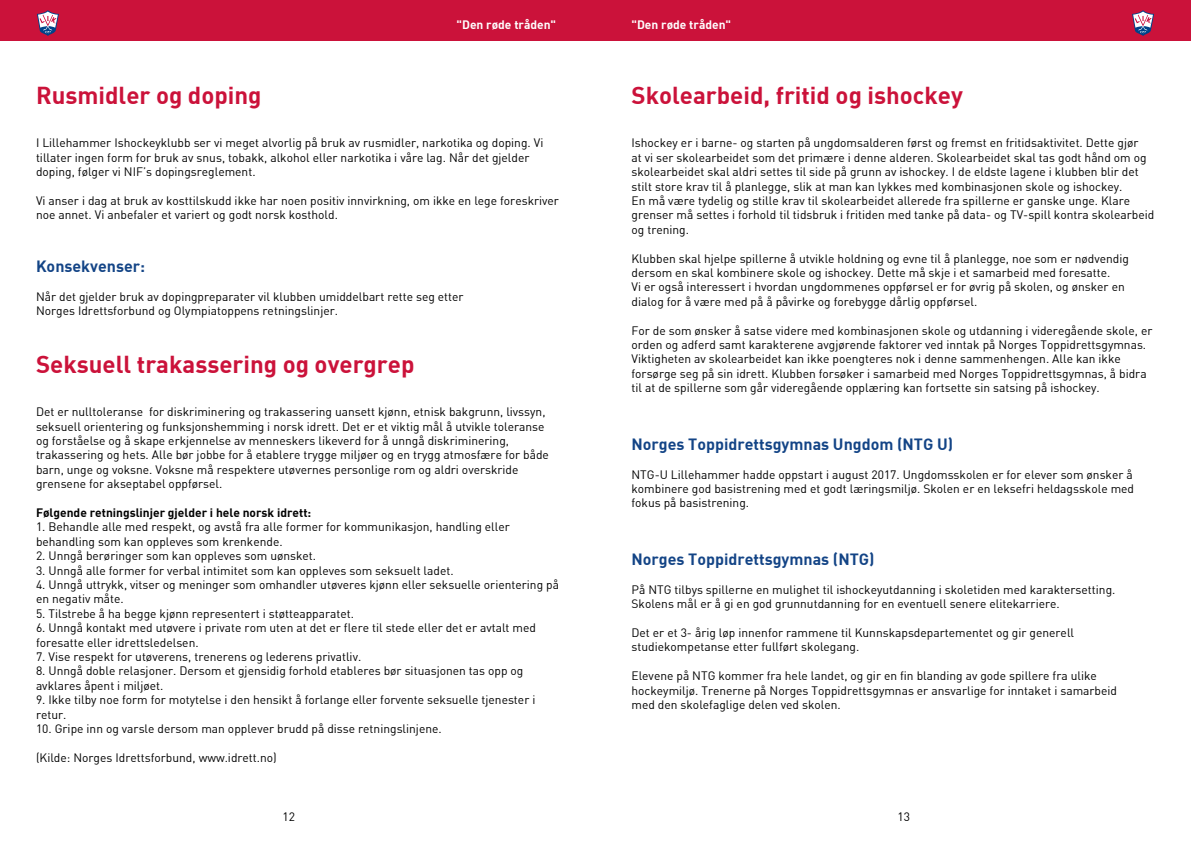
<style>
.page{position:relative;width:1191px;height:842px;background:#fff}
.page>*{position:absolute;margin:0;border:0;box-sizing:border-box;transform-origin:0 0}
.t1{font:700 24px "DI Nbek";color:#cb123a}
.t2{font:700 16px "DI Nbek";color:#134486}
.t3{font:12px/14.4px "DIN Bek";color:#000}
.t4{font:700 12px "DI Nbek";color:#000}
.t5{font:700 12px "DI Nbek";color:#fff}
</style>
<div class="page">
<div style="left:0;top:0;width:1191px;height:41px;background:#cb123a"></div>
<svg style="left:37px;top:10px;width:22px;height:26px"></svg>
<svg style="left:1132px;top:10px;width:22px;height:26px"></svg>
<p class="t5" style="left:456px;top:17px;width:101px">"Den røde tråden"</p>
<p class="t5" style="left:631px;top:17px;width:101px">"Den røde tråden"</p>
<h1 class="t1" style="left:36px;top:80px;width:227px">Rusmidler og doping</h1>
<p class="t3" style="left:36px;top:136px;width:509px">I Lillehammer Ishockeyklubb ser vi meget alvorlig på bruk av rusmidler, narkotika og doping. Vi tillater ingen form for bruk av snus, tobakk, alkohol eller narkotika i våre lag. Når det gjelder doping, følger vi NIF’s dopingsreglement.</p>
<p class="t3" style="left:36px;top:193px;width:524px">Vi anser i dag at bruk av kosttilskudd ikke har noen positiv innvirkning, om ikke en lege foreskriver noe annet. Vi anbefaler et variert og godt norsk kosthold.</p>
<h2 class="t2" style="left:36px;top:256px;width:111px">Konsekvenser:</h2>
<p class="t3" style="left:36px;top:289px;width:429px">Når det gjelder bruk av dopingpreparater vil klubben umiddelbart rette seg etter<br>Norges Idrettsforbund og Olympiatoppens retningslinjer.</p>
<h1 class="t1" style="left:36px;top:349px;width:380px">Seksuell trakassering og overgrep</h1>
<p class="t3" style="left:36px;top:404px;width:514px">Det er nulltoleranse for diskriminering og trakassering uansett kjønn, etnisk bakgrunn, livssyn, seksuell orientering og funksjonshemming i norsk idrett. Det er et viktig mål å utvikle toleranse og forståelse og å skape erkjennelse av menneskers likeverd for å unngå diskriminering, trakassering og hets. Alle bør jobbe for å etablere trygge miljøer og en trygg atmosfære for både barn, unge og voksne. Voksne må respektere utøvernes personlige rom og aldri overskride grensene for akseptabel oppførsel.</p>
<p class="t4" style="left:36px;top:505px;width:277px">Følgende retningslinjer gjelder i hele norsk idrett:</p>
<p class="t3" style="left:36px;top:520px;width:475px">1. Behandle alle med respekt, og avstå fra alle former for kommunikasjon, handling eller behandling som kan oppleves som krenkende.</p>
<p class="t3" style="left:36px;top:548px;width:282px">2. Unngå berøringer som kan oppleves som uønsket.</p>
<p class="t3" style="left:36px;top:563px;width:419px">3. Unngå alle former for verbal intimitet som kan oppleves som seksuelt ladet.</p>
<p class="t3" style="left:36px;top:577px;width:524px">4. Unngå uttrykk, vitser og meninger som omhandler utøveres kjønn eller seksuelle orientering på en negativ måte.</p>
<p class="t3" style="left:36px;top:606px;width:319px">5. Tilstrebe å ha begge kjønn representert i støtteapparatet.</p>
<p class="t3" style="left:36px;top:620px;width:501px">6. Unngå kontakt med utøvere i private rom uten at det er flere til stede eller det er avtalt med foresatte eller idrettsledelsen.</p>
<p class="t3" style="left:36px;top:649px;width:327px">7. Vise respekt for utøverens, trenerens og lederens privatliv.</p>
<p class="t3" style="left:36px;top:664px;width:489px">8. Unngå doble relasjoner. Dersom et gjensidig forhold etableres bør situasjonen tas opp og avklares åpent i miljøet.</p>
<p class="t3" style="left:36px;top:692px;width:501px">9. Ikke tilby noe form for motytelse i den hensikt å forlange eller forvente seksuelle tjenester i retur.</p>
<p class="t3" style="left:36px;top:721px;width:407px">10. Gripe inn og varsle dersom man opplever brudd på disse retningslinjene.</p>
<p class="t3" style="left:36px;top:750px;width:242px">(Kilde: Norges Idrettsforbund, www.idrett.no)</p>
<h1 class="t1" style="left:631px;top:80px;width:333px">Skolearbeid, fritid og ishockey</h1>
<p class="t3" style="left:631px;top:136px;width:524px">Ishockey er i barne- og starten på ungdomsalderen først og fremst en fritidsaktivitet. Dette gjør<br>at vi ser skolearbeidet som det primære i denne alderen. Skolearbeidet skal tas godt hånd om og skolearbeidet skal aldri settes til side på grunn av ishockey. I de eldste lagene i klubben blir det stilt store krav til å planlegge, slik at man kan lykkes med kombinasjonen skole og ishockey.<br>En må være tydelig og stille krav til skolearbeidet allerede fra spillerne er ganske unge. Klare grenser må settes i forhold til tidsbruk i fritiden med tanke på data- og TV-spill kontra skolearbeid og trening.</p>
<p class="t3" style="left:631px;top:251px;width:499px">Klubben skal hjelpe spillerne å utvikle holdning og evne til å planlegge, noe som er nødvendig dersom en skal kombinere skole og ishockey. Dette må skje i et samarbeid med foresatte.<br>Vi er også interessert i hvordan ungdommenes oppførsel er for øvrig på skolen, og ønsker en dialog for å være med på å påvirke og forebygge dårlig oppførsel.</p>
<p class="t3" style="left:631px;top:323px;width:522px">For de som ønsker å satse videre med kombinasjonen skole og utdanning i videregående skole, er orden og adferd samt karakterene avgjørende faktorer ved inntak på Norges Toppidrettsgymnas.<br>Viktigheten av skolearbeidet kan ikke poengteres nok i denne sammenhengen. Alle kan ikke forsørge seg på sin idrett. Klubben forsøker i samarbeid med Norges Toppidrettsgymnas, å bidra til at de spillerne som går videregående opplæring kan fortsette sin satsing på ishockey.</p>
<h2 class="t2" style="left:631px;top:434px;width:323px">Norges Toppidrettsgymnas Ungdom (NTG U)</h2>
<p class="t3" style="left:631px;top:467px;width:504px;text-align:justify">NTG-U Lillehammer hadde oppstart i august 2017. Ungdomsskolen er for elever som ønsker å kombinere god basistrening med et godt læringsmiljø. Skolen er en leksefri heldagsskole med fokus på basistrening.</p>
<h2 class="t2" style="left:631px;top:549px;width:245px">Norges Toppidrettsgymnas (NTG)</h2>
<p class="t3" style="left:631px;top:582px;width:485px">På NTG tilbys spillerne en mulighet til ishockeyutdanning i skoletiden med karaktersetting.<br>Skolens mål er å gi en god grunnutdanning for en eventuell senere elitekarriere.</p>
<p class="t3" style="left:631px;top:625px;width:444px">Det er et 3- årig løp innenfor rammene til Kunnskapsdepartementet og gir generell studiekompetanse etter fullført skolegang.</p>
<p class="t3" style="left:631px;top:668px;width:487px">Elevene på NTG kommer fra hele landet, og gir en fin blanding av gode spillere fra ulike hockeymiljø. Trenerne på Norges Toppidrettsgymnas er ansvarlige for inntaket i samarbeid med den skolefaglige delen ved skolen.</p>
<p class="t3" style="left:282px;top:810px;width:14px">12</p>
<p class="t3" style="left:897px;top:810px;width:14px">13</p>
</div>
